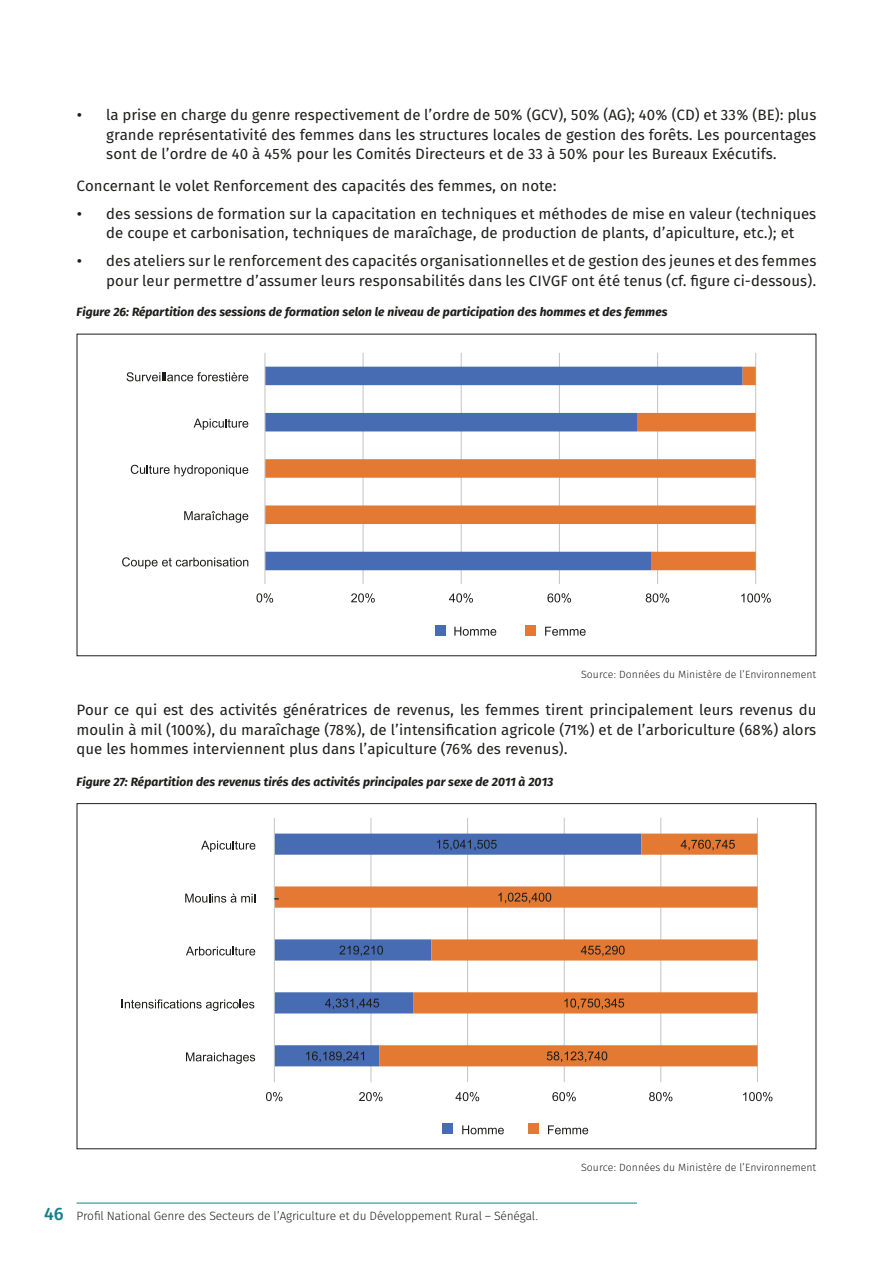
<style>
.page{position:relative;width:893px;height:1263px;background:#fff}
.page>*{position:absolute;margin:0;border:0;box-sizing:border-box;transform-origin:0 0}
.t1{font:15px/19.4px "Fira Sans OT";color:#1d1d1b;text-align:justify}
.t2{font:italic 700 12px "Fira Sans OT";color:#1d1d1b}
.t3{font:12px "Fira Sans OT Light";letter-spacing:-.015em;color:#1d1d1b}
.t4{font:10.5px "Fira Sans OT Light";color:#1d1d1b}
.s1{font-family:"Fira Sans OT Medium";font-size:18px;color:#14808c}
</style>
<div class="page">
<hr style="left:77px;top:1203px;width:560px;height:1px;background:#14808c">
<hr style="left:363px;top:353px;width:1px;height:231px;background:#c6c6c6">
<hr style="left:461px;top:353px;width:1px;height:231px;background:#c6c6c6">
<hr style="left:559px;top:353px;width:1px;height:231px;background:#c6c6c6">
<hr style="left:657px;top:353px;width:1px;height:231px;background:#c6c6c6">
<hr style="left:755px;top:353px;width:1px;height:231px;background:#c6c6c6">
<svg style="left:265px;top:367px;width:491px;height:203px"></svg>
<hr style="left:264px;top:353px;width:1px;height:231px;background:#c6c6c6">
<svg style="left:256px;top:593px;width:17px;height:10px"></svg>
<svg style="left:351px;top:593px;width:24px;height:10px"></svg>
<svg style="left:449px;top:593px;width:24px;height:10px"></svg>
<svg style="left:547px;top:593px;width:24px;height:10px"></svg>
<svg style="left:646px;top:593px;width:23px;height:10px"></svg>
<svg style="left:741px;top:593px;width:30px;height:10px"></svg>
<svg style="left:122px;top:557px;width:126px;height:12px"></svg>
<svg style="left:184px;top:511px;width:64px;height:12px"></svg>
<svg style="left:131px;top:465px;width:117px;height:11px"></svg>
<svg style="left:194px;top:419px;width:54px;height:11px"></svg>
<svg style="left:127px;top:372px;width:121px;height:9px"></svg>
<div style="left:435px;top:625px;width:10px;height:10px;background:#476cb3"></div>
<svg style="left:454px;top:627px;width:42px;height:9px"></svg>
<div style="left:526px;top:625px;width:10px;height:10px;background:#e37933"></div>
<svg style="left:545px;top:627px;width:41px;height:9px"></svg>
<hr style="left:370px;top:818px;width:1px;height:264px;background:#c6c6c6">
<hr style="left:467px;top:818px;width:1px;height:264px;background:#c6c6c6">
<hr style="left:564px;top:818px;width:1px;height:264px;background:#c6c6c6">
<hr style="left:660px;top:818px;width:1px;height:264px;background:#c6c6c6">
<hr style="left:757px;top:818px;width:1px;height:264px;background:#c6c6c6">
<svg style="left:275px;top:833px;width:482px;height:233px"></svg>
<hr style="left:274px;top:818px;width:1px;height:264px;background:#c6c6c6">
<svg style="left:306px;top:1051px;width:58px;height:11px"></svg>
<svg style="left:325px;top:998px;width:54px;height:11px"></svg>
<svg style="left:339px;top:945px;width:44px;height:11px"></svg>
<svg style="left:437px;top:840px;width:60px;height:10px"></svg>
<svg style="left:547px;top:1051px;width:60px;height:11px"></svg>
<svg style="left:564px;top:998px;width:60px;height:11px"></svg>
<svg style="left:581px;top:945px;width:44px;height:11px"></svg>
<svg style="left:498px;top:893px;width:53px;height:10px"></svg>
<svg style="left:681px;top:840px;width:54px;height:10px"></svg>
<svg style="left:266px;top:1092px;width:16px;height:9px"></svg>
<svg style="left:359px;top:1092px;width:24px;height:9px"></svg>
<svg style="left:455px;top:1092px;width:24px;height:9px"></svg>
<svg style="left:552px;top:1092px;width:24px;height:9px"></svg>
<svg style="left:649px;top:1092px;width:23px;height:9px"></svg>
<svg style="left:743px;top:1092px;width:29px;height:9px"></svg>
<svg style="left:186px;top:1052px;width:69px;height:12px"></svg>
<svg style="left:122px;top:999px;width:132px;height:12px"></svg>
<svg style="left:186px;top:946px;width:69px;height:9px"></svg>
<svg style="left:185px;top:893px;width:70px;height:9px"></svg>
<svg style="left:201px;top:841px;width:54px;height:11px"></svg>
<div style="left:443px;top:1124px;width:10px;height:10px;background:#476cb3"></div>
<svg style="left:462px;top:1125px;width:42px;height:9px"></svg>
<div style="left:528px;top:1124px;width:11px;height:10px;background:#e37933"></div>
<svg style="left:548px;top:1125px;width:40px;height:9px"></svg>
<p class="t1" style="left:106px;top:107px;width:712px;text-indent:-30px">• la prise en charge du genre respectivement de l’ordre de 50% (GCV), 50% (AG); 40% (CD) et 33% (BE): plus grande représentativité des femmes dans les structures locales de gestion des forêts. Les pourcentages sont de l’ordre de 40 à 45% pour les Comités Directeurs et de 33 à 50% pour les Bureaux Exécutifs.</p>
<p class="t1" style="left:77px;top:177px;width:482px">Concernant le volet Renforcement des capacités des femmes, on note:</p>
<p class="t1" style="left:77px;top:205px;width:741px;text-align:center">• des sessions de formation sur la capacitation en techniques et méthodes de mise en valeur (techniques de coupe et carbonisation, techniques de maraîchage, de production de plants, d’apiculture, etc.); et</p>
<p class="t1" style="left:77px;top:252px;width:741px;text-align:right">• des ateliers sur le renforcement des capacités organisationnelles et de gestion des jeunes et des femmes pour leur permettre d’assumer leurs responsabilités dans les CIVGF ont été tenus (cf. figure ci-dessous).</p>
<p class="t2" style="left:77px;top:304px;width:593px">Figure 26: Répartition des sessions de formation selon le niveau de participation des hommes et des femmes</p>
<p class="t4" style="left:581px;top:667px;width:237px">Source: Données du Ministère de l’Environnement</p>
<p class="t1" style="left:77px;top:701px;width:741px">Pour ce qui est des activités génératrices de revenus, les femmes tirent principalement leurs revenus du moulin à mil (100%), du maraîchage (78%), de l’intensification agricole (71%) et de l’arboriculture (68%) alors que les hommes interviennent plus dans l’apiculture (76% des revenus).</p>
<p class="t2" style="left:77px;top:773px;width:478px">Figure 27: Répartition des revenus tirés des activités principales par sexe de 2011 à 2013</p>
<p class="t3" style="left:44px;top:1208px;width:496px"><span class="s1">46</span> Profil National Genre des Secteurs de l’Agriculture et du Développement Rural – Sénégal.</p>
<p class="t4" style="left:581px;top:1160px;width:237px">Source: Données du Ministère de l’Environnement</p>
</div>
